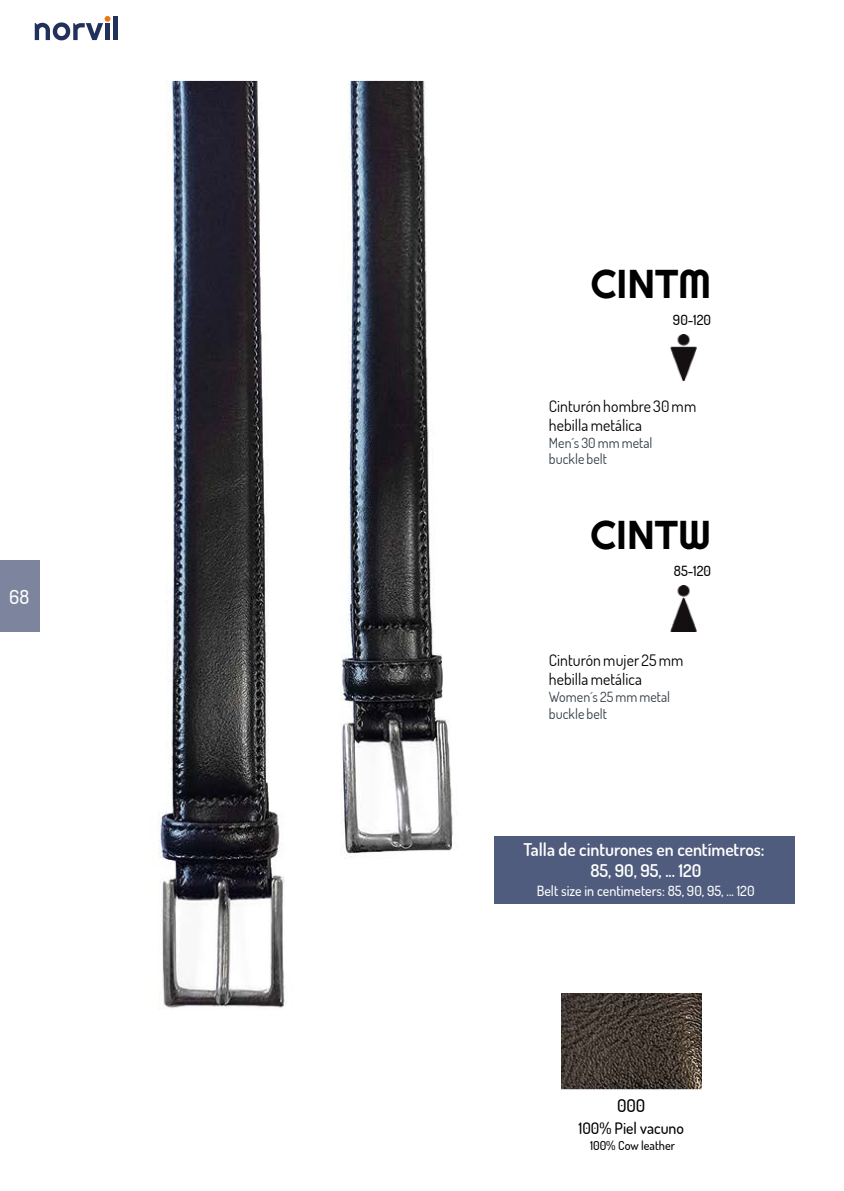
<style>
.page{position:relative;width:844px;height:1191px;background:#fff}
.page>*{position:absolute;margin:0;border:0;box-sizing:border-box;transform-origin:0 0}
.t1{font:40.25px "Righteous";color:#000}
.t2{font:500 19.25px "Dosis";color:#fff}
.t3{font:600 17.5px/21px "Dosis";color:#fff;text-align:center}
.t4{font:500 17.5px "Dosis";color:#000}
.t5{font:15.75px/18.9px "Dosis";letter-spacing:.005em;color:#000}
.t6{font:500 15.75px "Dosis";color:#000}
.t7{font:14px/16.8px "Dosis";letter-spacing:.005em;color:#323e48}
.t8{font:500 14px "Dosis";color:#fff}
.t9{font:500 14px "Dosis";color:#000}
.t10{font:500 12.25px "Dosis";color:#000}
</style>
<div class="page">
<img style="left:158px;top:82px;width:295px;height:927px">
<div style="left:0;top:561px;width:40px;height:71px;background:#7d859e"></div>
<svg style="left:35px;top:16px;width:75px;height:24px"></svg>
<hr style="left:114px;top:16px;width:4px;height:24px;background:#22315b">
<img style="left:670px;top:335px;width:27px;height:45px">
<img style="left:670px;top:585px;width:27px;height:46px">
<img style="left:561px;top:994px;width:140px;height:94px">
<div style="left:557px;top:991px;width:147px;height:100px;border:2px solid #fff"></div>
<div style="left:494px;top:836px;width:300px;height:68px;background:#505c7d"></div>
<p class="t2" style="left:9px;top:583px;width:21px">68</p>
<h1 class="t1" style="left:590px;top:259px;width:122px">CINTM</h1>
<p class="t9" style="left:672px;top:310px;width:40px">90-120</p>
<p class="t5" style="left:548px;top:396px;width:149px">Cinturón hombre 30 mm hebilla metálica</p>
<p class="t7" style="left:548px;top:433px;width:105px">Men´s 30 mm metal buckle belt</p>
<h1 class="t1" style="left:590px;top:509px;width:122px">CINTW</h1>
<p class="t9" style="left:673px;top:561px;width:39px">85-120</p>
<p class="t5" style="left:548px;top:650px;width:136px">Cinturón mujer 25 mm hebilla metálica</p>
<p class="t7" style="left:548px;top:688px;width:123px">Women´s 25 mm metal buckle belt</p>
<p class="t3" style="left:523px;top:838px;width:242px">Talla de cinturones en centímetros:<br>85, 90, 95, ... 120</p>
<p class="t8" style="left:536px;top:881px;width:219px">Belt size in centimeters: 85, 90, 95, ... 120</p>
<p class="t4" style="left:617px;top:1093px;width:30px">000</p>
<p class="t6" style="left:578px;top:1117px;width:107px">100% Piel vacuno</p>
<p class="t10" style="left:590px;top:1136px;width:86px">100% Cow leather</p>
</div>
